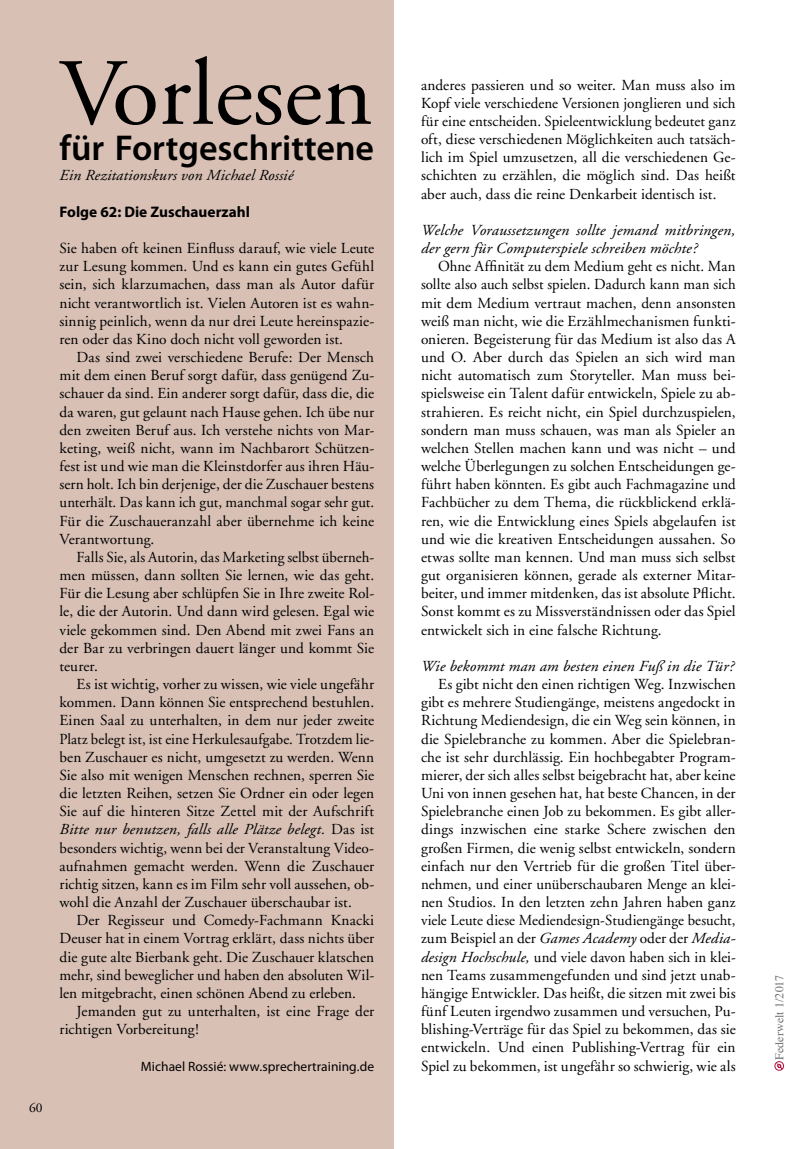
<style>
.page{position:relative;width:808px;height:1149px;background:#fff}
.page>*{position:absolute;margin:0;border:0;box-sizing:border-box;transform-origin:0 0}
.t1{font:94.5px "Adobe Garamond";color:#000}
.t2{font:600 36px "Myriad Pro";color:#000}
.t3{font:15.3px/18.1px "Adobe Garamond";letter-spacing:.005em;color:#000;text-align:justify}
.t4{font:italic 15.3px/18.1px "Adobe Garamond";letter-spacing:.005em;color:#000;scale:1.05 1}
.t5{font:700 15.3px "Myriad Pro";color:#000}
.t6{font:13.5px "Myriad Pro";letter-spacing:.005em;color:#000}
.t7{font:13.5px "Adobe Garamond";color:#000}
.t8{font:12px "Times";color:#707172}
.s1{font-style:italic}
</style>
<div class="page">
<svg style="left:774px;top:1061px;width:10px;height:9px"></svg>
<div style="left:0;top:0;width:393px;height:1148px;background:#d8c0b5"></div>
<p class="t7" style="left:29px;top:1100px;width:15px">60</p>
<h1 class="t1" style="left:60px;top:43px;width:315px">Vorlesen</h1>
<h2 class="t2" style="left:60px;top:125px;width:316px">für Fortgeschrittene</h2>
<p class="t4" style="left:60px;top:167px;width:224px">Ein Rezitationskurs von Michael Rossié</p>
<p class="t5" style="left:60px;top:202px;width:192px">Folge 62: Die Zuschauerzahl</p>
<p class="t3" style="left:60px;top:239px;width:316px">Sie haben oft keinen Einfluss darauf, wie viele Leute zur Lesung kommen. Und es kann ein gutes Gefühl sein, sich klarzumachen, dass man als Autor dafür nicht verantwortlich ist. Vielen Autoren ist es wahn&shy;sinnig peinlich, wenn da nur drei Leute hereinspazie&shy;ren oder das Kino doch nicht voll geworden ist.</p>
<p class="t3" style="left:60px;top:348px;width:316px;text-indent:17px">Das sind zwei verschiedene Berufe: Der Mensch mit dem einen Beruf sorgt dafür, dass genügend Zu&shy;schauer da sind. Ein anderer sorgt dafür, dass die, die da waren, gut gelaunt nach Hause gehen. Ich übe nur den zweiten Beruf aus. Ich verstehe nichts von Mar&shy;keting, weiß nicht, wann im Nachbarort Schützen&shy;fest ist und wie man die Kleinstdorfer aus ihren Häu&shy;sern holt. Ich bin derjenige, der die Zuschauer bestens unterhält. Das kann ich gut, manchmal sogar sehr gut.<br>Für die Zuschaueranzahl aber übernehme ich keine Verantwortung.</p>
<p class="t3" style="left:60px;top:548px;width:316px;text-indent:17px">Falls Sie, als Autorin, das Marketing selbst überneh&shy;men müssen, dann sollten Sie lernen, wie das geht.<br>Für die Lesung aber schlüpfen Sie in Ihre zweite Rol&shy;le, die der Autorin. Und dann wird gelesen. Egal wie viele gekommen sind. Den Abend mit zwei Fans an der Bar zu verbringen dauert länger und kommt Sie teurer.</p>
<p class="t3" style="left:60px;top:675px;width:316px;text-indent:17px">Es ist wichtig, vorher zu wissen, wie viele ungefähr kommen. Dann können Sie entsprechend bestuhlen.<br>Einen Saal zu unterhalten, in dem nur jeder zweite Platz belegt ist, ist eine Herkulesaufgabe. Trotzdem lie&shy;ben Zuschauer es nicht, umgesetzt zu werden. Wenn Sie also mit wenigen Menschen rechnen, sperren Sie die letzten Reihen, setzen Sie Ordner ein oder legen Sie auf die hinteren Sitze Zettel mit der Aufschrift <span class="s1">Bitte nur benutzen, falls alle Plätze belegt.</span> Das ist besonders wichtig, wenn bei der Veranstaltung Video&shy;aufnahmen gemacht werden. Wenn die Zuschauer richtig sitzen, kann es im Film sehr voll aussehen, ob&shy;wohl die Anzahl der Zuschauer überschaubar ist.</p>
<p class="t3" style="left:60px;top:911px;width:316px;text-indent:17px">Der Regisseur und Comedy-Fachmann Knacki Deuser hat in einem Vortrag erklärt, dass nichts über die gute alte Bierbank geht. Die Zuschauer klatschen mehr, sind beweglicher und haben den absoluten Wil&shy;len mitgebracht, einen schönen Abend zu erleben.</p>
<p class="t3" style="left:60px;top:1002px;width:316px;text-indent:17px">Jemanden gut zu unterhalten, ist eine Frage der richtigen Vorbereitung!</p>
<p class="t6" style="left:141px;top:1057px;width:235px">Michael Rossié: www.sprechertraining.de</p>
<p class="t3" style="left:421px;top:76px;width:316px">anderes passieren und so weiter. Man muss also im Kopf viele verschiedene Versionen jonglieren und sich für eine entscheiden. Spieleentwicklung bedeutet ganz oft, diese verschiedenen Möglichkeiten auch tatsäch&shy;lich im Spiel umzusetzen, all die verschiedenen Ge&shy;schichten zu erzählen, die möglich sind. Das heißt aber auch, dass die reine Denkarbeit identisch ist.</p>
<p class="t4" style="left:421px;top:221px;width:301px">Welche Voraussetzungen sollte jemand mitbringen, der gern für Computerspiele schreiben möchte?</p>
<p class="t3" style="left:421px;top:258px;width:316px;text-indent:17px">Ohne Affinität zu dem Medium geht es nicht. Man sollte also auch selbst spielen. Dadurch kann man sich mit dem Medium vertraut machen, denn ansonsten weiß man nicht, wie die Erzählmechanismen funkti&shy;onieren. Begeisterung für das Medium ist also das A und O. Aber durch das Spielen an sich wird man nicht automatisch zum Storyteller. Man muss bei&shy;spielsweise ein Talent dafür entwickeln, Spiele zu ab&shy;strahieren. Es reicht nicht, ein Spiel durchzuspielen, sondern man muss schauen, was man als Spieler an welchen Stellen machen kann und was nicht – und welche Überlegungen zu solchen Entscheidungen ge&shy;führt haben könnten. Es gibt auch Fachmagazine und Fachbücher zu dem Thema, die rückblickend erklä&shy;ren, wie die Entwicklung eines Spiels abgelaufen ist und wie die kreativen Entscheidungen aussahen. So etwas sollte man kennen. Und man muss sich selbst gut organisieren können, gerade als externer Mitar&shy;beiter, und immer mitdenken, das ist absolute Pflicht.<br>Sonst kommt es zu Missverständnissen oder das Spiel entwickelt sich in eine falsche Richtung.</p>
<p class="t4" style="left:421px;top:657px;width:300px">Wie bekommt man am besten einen Fuß in die Tür?</p>
<p class="t3" style="left:421px;top:675px;width:316px;text-indent:17px">Es gibt nicht den einen richtigen Weg. Inzwischen gibt es mehrere Studiengänge, meistens angedockt in Richtung Mediendesign, die ein Weg sein können, in die Spielebranche zu kommen. Aber die Spielebran&shy;che ist sehr durchlässig. Ein hochbegabter Program&shy;mierer, der sich alles selbst beigebracht hat, aber keine Uni von innen gesehen hat, hat beste Chancen, in der Spielebranche einen Job zu bekommen. Es gibt aller&shy;dings inzwischen eine starke Schere zwischen den großen Firmen, die wenig selbst entwickeln, sondern einfach nur den Vertrieb für die großen Titel über&shy;nehmen, und einer unüberschaubaren Menge an klei&shy;nen Studios. In den letzten zehn Jahren haben ganz viele Leute diese Mediendesign-Studiengänge besucht, zum Beispiel an der <span class="s1">Games Academy</span> oder der <span class="s1">Media&shy;design Hochschule,</span> und viele davon haben sich in klei&shy;nen Teams zusammengefunden und sind jetzt unab&shy;hängige Entwickler. Das heißt, die sitzen mit zwei bis fünf Leuten irgendwo zusammen und versuchen, Pu&shy;blishing-Verträge für das Spiel zu bekommen, das sie entwickeln. Und einen Publishing-Vertrag für ein Spiel zu bekommen, ist ungefähr so schwierig, wie als</p>
<p class="t8" style="left:768px;top:1059px;width:86px;rotate:-90deg">Federwelt 1/2017</p>
</div>
